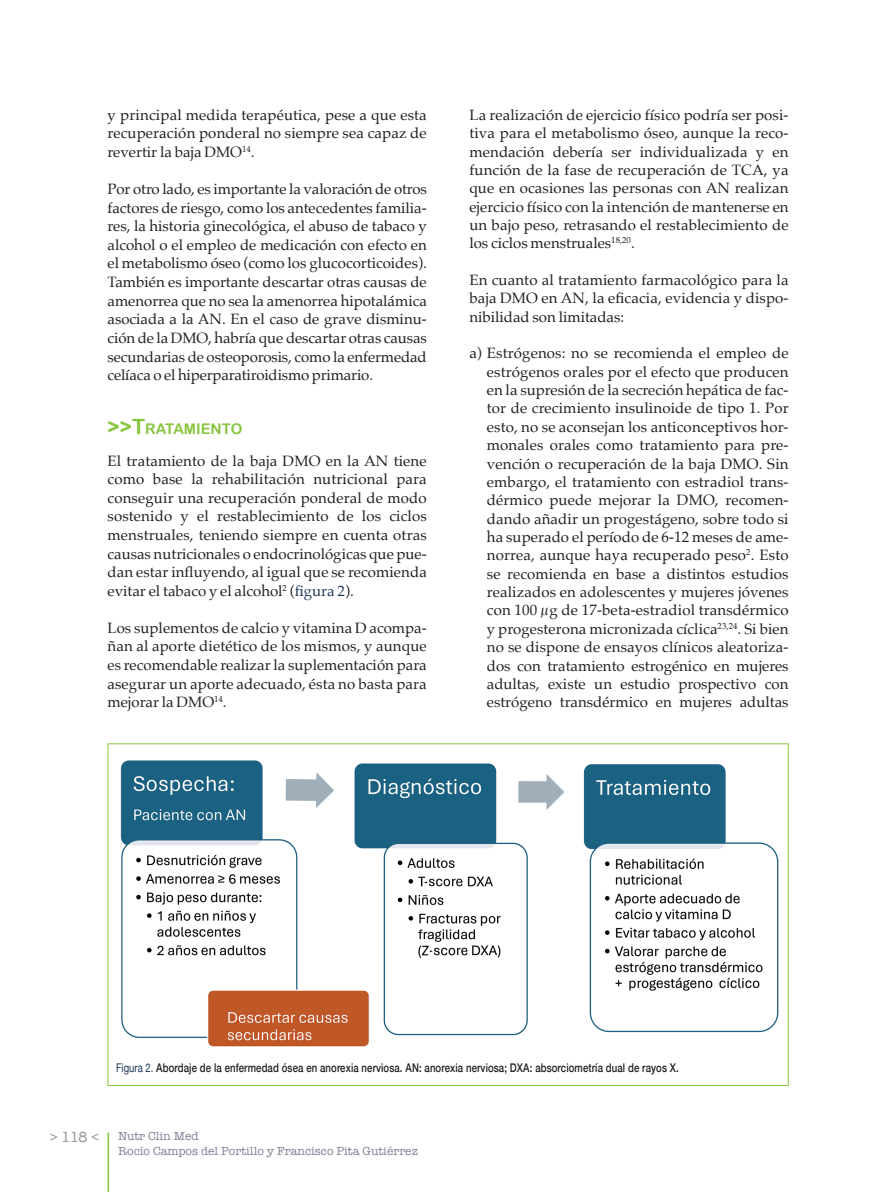
<style>
.page{position:relative;width:892px;height:1192px;background:#fff}
.page>*{position:absolute;margin:0;border:0;box-sizing:border-box;transform-origin:0 0}
.t1{font:15px/18.3px "Palatino";color:#231f20;text-align:justify}
.t2{font:15px "American Typewriter";color:#939598}
.t3{font:14.7px "Arial Rounded MT Bold";color:#88c53f}
.t4{font:500 12px "Helvetica Neue";letter-spacing:.01em;color:#231f20;scale:.8 1}
.t5{font:12px/15px "American Typewriter";color:#7e7f95}
.s1{font-size:21px}
.s2{color:#1f375a}
.s3{font-weight:400;color:#1f375a}
</style>
<div class="page">
<hr style="left:107px;top:1132px;width:2px;height:59px;background:#88c53f">
<img style="left:120px;top:760px;width:659px;height:287px">
<p class="t1" style="left:107px;top:105px;width:320px">y principal medida terapéutica, pese a que esta recuperación ponderal no siempre sea capaz de revertir la baja DMO<sup>14</sup>.</p>
<p class="t1" style="left:107px;top:179px;width:321px">Por otro lado, es importante la valoración de otros factores de riesgo, como los antecedentes familia&shy;res, la historia ginecológica, el abuso de tabaco y alcohol o el empleo de medicación con efecto en el metabolismo óseo (como los glucocorticoides).<br>También es importante descartar otras causas de amenorrea que no sea la amenorrea hipotalámica asociada a la AN. En el caso de grave disminu&shy;ción de la DMO, habría que descartar otras causas secundarias de osteoporosis, como la enfermedad celíaca o el hiperparatiroidismo primario.</p>
<p class="t3" style="left:107px;top:420px;width:136px"><span class="s1">&gt;&gt;T</span>RATAMI ENTO</p>
<p class="t1" style="left:107px;top:451px;width:320px">El tratamiento de la baja DMO en la AN tiene como base la rehabilitación nutricional para conseguir una recuperación ponderal de modo sostenido y el restablecimiento de los ciclos menstruales, teniendo siempre en cuenta otras causas nutricionales o endocrinológicas que pue&shy;dan estar influyendo, al igual que se recomienda evitar el tabaco y el alcohol<sup>2</sup> (<span class="s2">figura 2</span>).</p>
<p class="t1" style="left:107px;top:618px;width:320px">Los suplementos de calcio y vitamina D acompa&shy;ñan al aporte dietético de los mismos, y aunque es recomendable realizar la suplementación para asegurar un aporte adecuado, ésta no basta para mejorar la DMO<sup>14</sup>.</p>
<p class="t1" style="left:469px;top:105px;width:321px">La realización de ejercicio físico podría ser posi&shy;tiva para el metabolismo óseo, aunque la reco&shy;mendación debería ser individualizada y en función de la fase de recuperación de TCA, ya que en ocasiones las personas con AN realizan ejercicio físico con la intención de mantenerse en un bajo peso, retrasando el restablecimiento de los ciclos menstruales<sup>18,20</sup>.</p>
<p class="t1" style="left:469px;top:271px;width:320px">En cuanto al tratamiento farmacológico para la baja DMO en AN, la eficacia, evidencia y dispo&shy;nibilidad son limitadas:</p>
<p class="t1" style="left:486px;top:344px;width:303px;text-indent:-17px">a) Estrógenos: no se recomienda el empleo de estrógenos orales por el efecto que producen en la supresión de la secreción hepática de fac&shy;tor de crecimiento insulinoide de tipo 1. Por esto, no se aconsejan los anticonceptivos hor&shy;monales orales como tratamiento para pre&shy;vención o recuperación de la baja DMO. Sin embargo, el tratamiento con estradiol trans&shy;dérmico puede mejorar la DMO, recomen&shy;dando añadir un progestágeno, sobre todo si ha superado el período de 6-12 meses de ame&shy;norrea, aunque haya recuperado peso<sup>2</sup>. Esto se recomienda en base a distintos estudios realizados en adolescentes y mujeres jóvenes con 100 µg de 17-beta-estradiol transdérmico y progesterona micronizada cíclica<sup>23,24</sup>. Si bien no se dispone de ensayos clínicos aleatoriza&shy;dos con tratamiento estrogénico en mujeres adultas, existe un estudio prospectivo con estrógeno transdérmico en mujeres adultas</p>
<p class="t4" style="left:116px;top:1058px;width:704px"><span class="s3">Figura 2.</span> Abordaje de la enfermedad ósea en anorexia nerviosa. AN: anorexia nerviosa; DXA: absorciometría dual de rayos X.</p>
<p class="t2" style="left:50px;top:1125px;width:50px">&gt; 118 &lt;</p>
<p class="t5" style="left:118px;top:1127px;width:301px">Nutr Clin Med<br>Rocío Campos del Portillo y Francisco Pita Gutiérrez</p>
</div>
